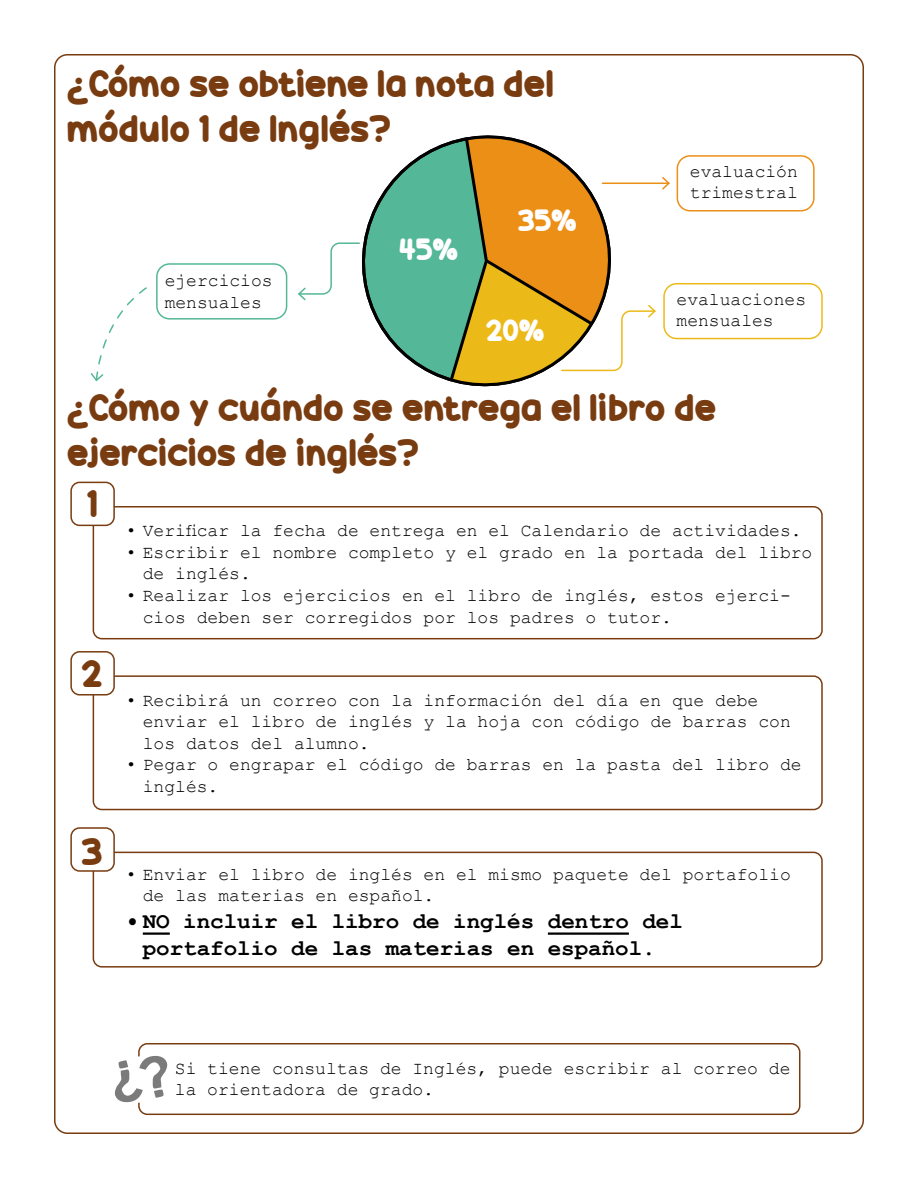
<style>
.page{position:relative;width:918px;height:1188px;background:#fff}
.page>*{position:absolute;margin:0;border:0;box-sizing:border-box;transform-origin:0 0}
.t1{font:37.5px/45px "Candy Beans";letter-spacing:.015em;color:#793c11}
.t2{font:30px "Candy Beans";color:#fff}
.t3{font:700 22.5px/27px "Courier New";color:#000;text-align:center}
.t4{font:18px/21.6px "Courier New";color:#000}
</style>
<div class="page">
<div style="left:93px;top:506px;width:730px;height:133px;border:2px solid #793c11;border-radius:9px"></div>
<div style="left:93px;top:675px;width:730px;height:135px;border:2px solid #793c11;border-radius:9px"></div>
<div style="left:93px;top:852px;width:730px;height:116px;border:2px solid #793c11;border-radius:9px"></div>
<hr style="left:143px;top:932px;width:27px;height:3px;background:#000">
<hr style="left:548px;top:932px;width:81px;height:3px;background:#000">
<div style="left:663px;top:283px;width:160px;height:56px;border:2px solid #ecba18;border-radius:13px"></div>
<div style="left:677px;top:155px;width:138px;height:57px;border:2px solid #ec8f17;border-radius:13px"></div>
<div style="left:156px;top:263px;width:131px;height:57px;border:2px solid #54b898;border-radius:13px"></div>
<svg style="left:298px;top:242px;width:44px;height:59px"></svg>
<svg style="left:90px;top:287px;width:57px;height:95px"></svg>
<div style="left:71px;top:482px;width:43px;height:43px;background:#fff;border-radius:9px"></div>
<div style="left:70px;top:482px;width:45px;height:44px;border:2px solid #793c11;border-radius:9px"></div>
<div style="left:71px;top:652px;width:43px;height:43px;background:#fff;border-radius:9px"></div>
<div style="left:70px;top:651px;width:45px;height:45px;border:2px solid #793c11;border-radius:9px"></div>
<div style="left:71px;top:828px;width:43px;height:43px;background:#fff;border-radius:9px"></div>
<div style="left:70px;top:827px;width:45px;height:45px;border:2px solid #793c11;border-radius:9px"></div>
<svg style="left:342px;top:142px;width:106px;height:239px"></svg>
<svg style="left:448px;top:135px;width:223px;height:252px"></svg>
<svg style="left:114px;top:1056px;width:54px;height:47px"></svg>
<div style="left:138px;top:1043px;width:662px;height:72px;border:2px solid #793c11;border-radius:9px"></div>
<h1 class="t1" style="left:68px;top:61px;width:488px">¿Cómo se obtiene la nota del módulo 1 de Inglés?</h1>
<p class="t4" style="left:165px;top:269px;width:109px">ejercicios mensuales</p>
<h2 class="t2" style="left:400px;top:230px;width:60px">45%</h2>
<h2 class="t2" style="left:519px;top:201px;width:60px">35%</h2>
<h2 class="t2" style="left:486px;top:311px;width:60px">20%</h2>
<p class="t4" style="left:690px;top:160px;width:110px">evaluación trimestral</p>
<p class="t4" style="left:677px;top:288px;width:131px">evaluaciones mensuales</p>
<h1 class="t1" style="left:68px;top:385px;width:650px">¿Cómo y cuándo se entrega el libro de ejercicios de inglés?</h1>
<h1 class="t1" style="left:87px;top:481px;width:12px">1</h1>
<h1 class="t1" style="left:82px;top:651px;width:22px">2</h1>
<h1 class="t1" style="left:82px;top:829px;width:22px">3</h1>
<p class="t4" style="left:126px;top:519px;width:677px">• Verificar la fecha de entrega en el Calendario de actividades.</p>
<p class="t4" style="left:143px;top:541px;width:671px;text-indent:-17px">• Escribir el nombre completo y el grado en la portada del libro de inglés.</p>
<p class="t4" style="left:143px;top:584px;width:650px;text-indent:-17px">• Realizar los ejercicios en el libro de inglés, estos ejerci&shy;cios deben ser corregidos por los padres o tutor.</p>
<p class="t4" style="left:143px;top:689px;width:650px;text-indent:-17px">• Recibirá un correo con la información del día en que debe enviar el libro de inglés y la hoja con código de barras con los datos del alumno.</p>
<p class="t4" style="left:143px;top:753px;width:660px;text-indent:-17px">• Pegar o engrapar el código de barras en la pasta del libro de inglés.</p>
<p class="t4" style="left:143px;top:863px;width:650px;text-indent:-17px">• Enviar el libro de inglés en el mismo paquete del portafolio de las materias en español.</p>
<p class="t3" style="left:126px;top:907px;width:559px">• NO incluir el libro de inglés dentro del portafolio de las materias en español.</p>
<p class="t4" style="left:175px;top:1057px;width:617px">Si tiene consultas de Inglés, puede escribir al correo de la orientadora de grado.</p>
</div>
